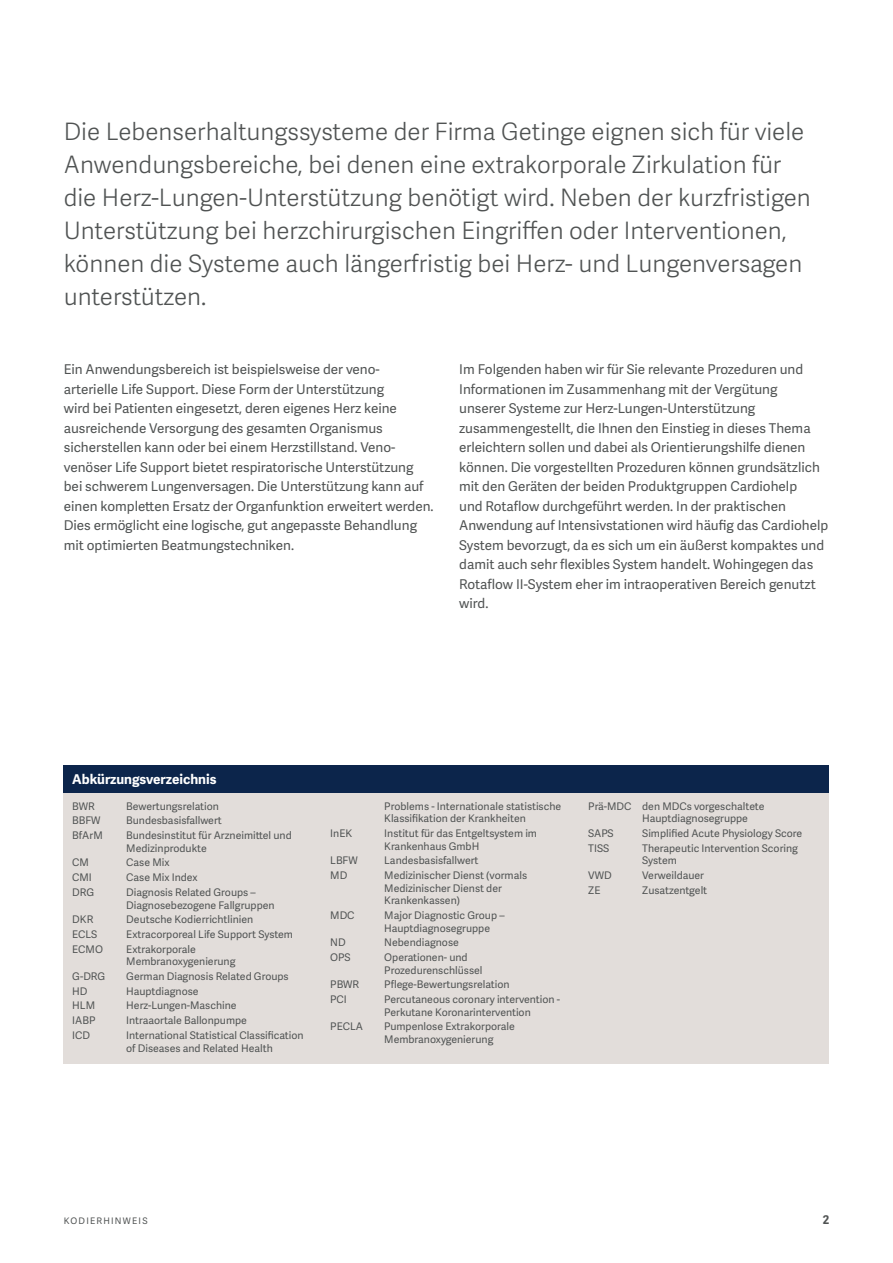
<style>
.page{position:relative;width:893px;height:1263px;background:#fff}
.page>*{position:absolute;margin:0;border:0;box-sizing:border-box;transform-origin:0 0}
.t1{font:300 24px/33px "Adelle Sans";color:#505353}
.t2{font:13.5px/19.5px "Adelle Sans";color:#505353}
.t3{font:700 13.5px "Adelle Sans";color:#fff}
.t4{font:700 12px "Adelle Sans";color:#505353}
.t5{font:10.5px/12.6px "Adelle Sans";color:#505353}
.t6{font:9px "Adelle Sans";letter-spacing:.135em;color:#505353}
</style>
<div class="page">
<div style="left:64px;top:793px;width:765px;height:270px;background:#e2ddda"></div>
<div style="left:64px;top:765px;width:765px;height:28px;background:#0c254b"></div>
<p class="t1" style="left:64px;top:114px;width:748px">Die Lebenserhaltungssysteme der Firma Getinge eignen sich für viele Anwendungsbereiche, bei denen eine extrakorporale Zirkulation für die Herz-Lungen-Unterstützung benötigt wird. Neben der kurzfristigen Unterstützung bei herzchirurgischen Eingriffen oder Interventionen, können die Systeme auch längerfristig bei Herz- und Lungenversagen unterstützen.</p>
<p class="t2" style="left:64px;top:359px;width:371px">Ein Anwendungsbereich ist beispielsweise der veno&shy;arterielle Life Support. Diese Form der Unterstützung<br>wird bei Patienten eingesetzt, deren eigenes Herz keine ausreichende Versorgung des gesamten Organismus sicherstellen kann oder bei einem Herzstillstand. Veno&shy;venöser Life Support bietet respiratorische Unterstützung bei schwerem Lungenversagen. Die Unterstützung kann auf einen kompletten Ersatz der Organfunktion erweitert werden.<br>Dies ermöglicht eine logische, gut angepasste Behandlung mit optimierten Beatmungstechniken.</p>
<p class="t2" style="left:459px;top:359px;width:370px">Im Folgenden haben wir für Sie relevante Prozeduren und Informationen im Zusammenhang mit der Vergütung<br>unserer Systeme zur Herz-Lungen-Unterstützung zusammengestellt, die Ihnen den Einstieg in dieses Thema erleichtern sollen und dabei als Orientierungshilfe dienen können. Die vorgestellten Prozeduren können grundsätzlich mit den Geräten der beiden Produktgruppen Cardiohelp<br>und Rotaflow durchgeführt werden. In der praktischen Anwendung auf Intensivstationen wird häufig das Cardiohelp System bevorzugt, da es sich um ein äußerst kompaktes und damit auch sehr flexibles System handelt. Wohingegen das Rotaflow II-System eher im intraoperativen Bereich genutzt wird.</p>
<p class="t3" style="left:72px;top:769px;width:146px">Abkürzungsverzeichnis</p>
<p class="t5" style="left:72px;top:799px;width:24px">BWR</p>
<p class="t5" style="left:126px;top:799px;width:94px">Bewertungsrelation</p>
<p class="t5" style="left:72px;top:814px;width:30px">BBFW</p>
<p class="t5" style="left:126px;top:814px;width:97px">Bundesbasisfallwert</p>
<p class="t5" style="left:72px;top:829px;width:32px">BfArM</p>
<p class="t5" style="left:126px;top:829px;width:167px">Bundesinstitut für Arzneimittel und<br>Medizinprodukte</p>
<p class="t5" style="left:72px;top:856px;width:18px">CM</p>
<p class="t5" style="left:126px;top:856px;width:45px">Case Mix</p>
<p class="t5" style="left:72px;top:871px;width:21px">CMI</p>
<p class="t5" style="left:126px;top:871px;width:73px">Case Mix Index</p>
<p class="t5" style="left:72px;top:885px;width:23px">DRG</p>
<p class="t5" style="left:126px;top:885px;width:150px">Diagnosis Related Groups –<br>Diagnosebezogene Fallgruppen</p>
<p class="t5" style="left:72px;top:913px;width:22px">DKR</p>
<p class="t5" style="left:126px;top:913px;width:129px">Deutsche Kodierrichtlinien</p>
<p class="t5" style="left:72px;top:927px;width:27px">ECLS</p>
<p class="t5" style="left:126px;top:927px;width:168px">Extracorporeal Life Support System</p>
<p class="t5" style="left:72px;top:942px;width:32px">ECMO</p>
<p class="t5" style="left:126px;top:942px;width:111px">Extrakorporale<br>Membranoxygenierung</p>
<p class="t5" style="left:72px;top:970px;width:34px">G-DRG</p>
<p class="t5" style="left:126px;top:970px;width:164px">German Diagnosis Related Groups</p>
<p class="t5" style="left:72px;top:984px;width:17px">HD</p>
<p class="t5" style="left:126px;top:984px;width:74px">Hauptdiagnose</p>
<p class="t5" style="left:72px;top:999px;width:24px">HLM</p>
<p class="t5" style="left:126px;top:999px;width:112px">Herz-Lungen-Maschine</p>
<p class="t5" style="left:72px;top:1014px;width:25px">IABP</p>
<p class="t5" style="left:126px;top:1014px;width:122px">Intraaortale Ballonpumpe</p>
<p class="t5" style="left:72px;top:1028px;width:19px">ICD</p>
<p class="t5" style="left:126px;top:1028px;width:179px">International Statistical Classification of Diseases and Related Health</p>
<p class="t5" style="left:384px;top:799px;width:178px">Problems - Internationale statistische<br>Klassifikation der Krankheiten</p>
<p class="t5" style="left:330px;top:827px;width:23px">InEK</p>
<p class="t5" style="left:384px;top:827px;width:154px">Institut für das Entgeltsystem im<br>Krankenhaus GmbH</p>
<p class="t5" style="left:330px;top:854px;width:29px">LBFW</p>
<p class="t5" style="left:384px;top:854px;width:96px">Landesbasisfallwert</p>
<p class="t5" style="left:330px;top:869px;width:19px">MD</p>
<p class="t5" style="left:384px;top:869px;width:144px">Medizinischer Dienst (vormals<br>Medizinischer Dienst der<br>Krankenkassen)</p>
<p class="t5" style="left:330px;top:908px;width:26px">MDC</p>
<p class="t5" style="left:384px;top:908px;width:122px">Major Diagnostic Group –<br>Hauptdiagnosegruppe</p>
<p class="t5" style="left:330px;top:936px;width:17px">ND</p>
<p class="t5" style="left:384px;top:936px;width:76px">Nebendiagnose</p>
<p class="t5" style="left:330px;top:951px;width:22px">OPS</p>
<p class="t5" style="left:384px;top:951px;width:100px">Operationen- und<br>Prozedurenschlüssel</p>
<p class="t5" style="left:330px;top:978px;width:30px">PBWR</p>
<p class="t5" style="left:384px;top:978px;width:127px">Pflege-Bewertungsrelation</p>
<p class="t5" style="left:330px;top:993px;width:18px">PCI</p>
<p class="t5" style="left:384px;top:993px;width:177px">Percutaneous coronary intervention -<br>Perkutane Koronarintervention</p>
<p class="t5" style="left:330px;top:1020px;width:34px">PECLA</p>
<p class="t5" style="left:384px;top:1020px;width:132px">Pumpenlose Extrakorporale<br>Membranoxygenierung</p>
<p class="t5" style="left:642px;top:799px;width:124px;text-indent:-54px">Prä-MDC den MDCs vorgeschaltete<br>Hauptdiagnosegruppe</p>
<p class="t5" style="left:588px;top:826px;width:27px">SAPS</p>
<p class="t5" style="left:642px;top:826px;width:162px">Simplified Acute Physiology Score</p>
<p class="t5" style="left:588px;top:841px;width:23px">TISS</p>
<p class="t5" style="left:642px;top:841px;width:157px">Therapeutic Intervention Scoring<br>System</p>
<p class="t5" style="left:588px;top:869px;width:25px">VWD</p>
<p class="t5" style="left:642px;top:869px;width:63px">Verweildauer</p>
<p class="t5" style="left:588px;top:883px;width:14px">ZE</p>
<p class="t5" style="left:642px;top:883px;width:67px">Zusatzentgelt</p>
<p class="t6" style="left:64px;top:1215px;width:85px">KODIERHINWEIS</p>
<p class="t4" style="left:823px;top:1211px;width:8px">2</p>
</div>
